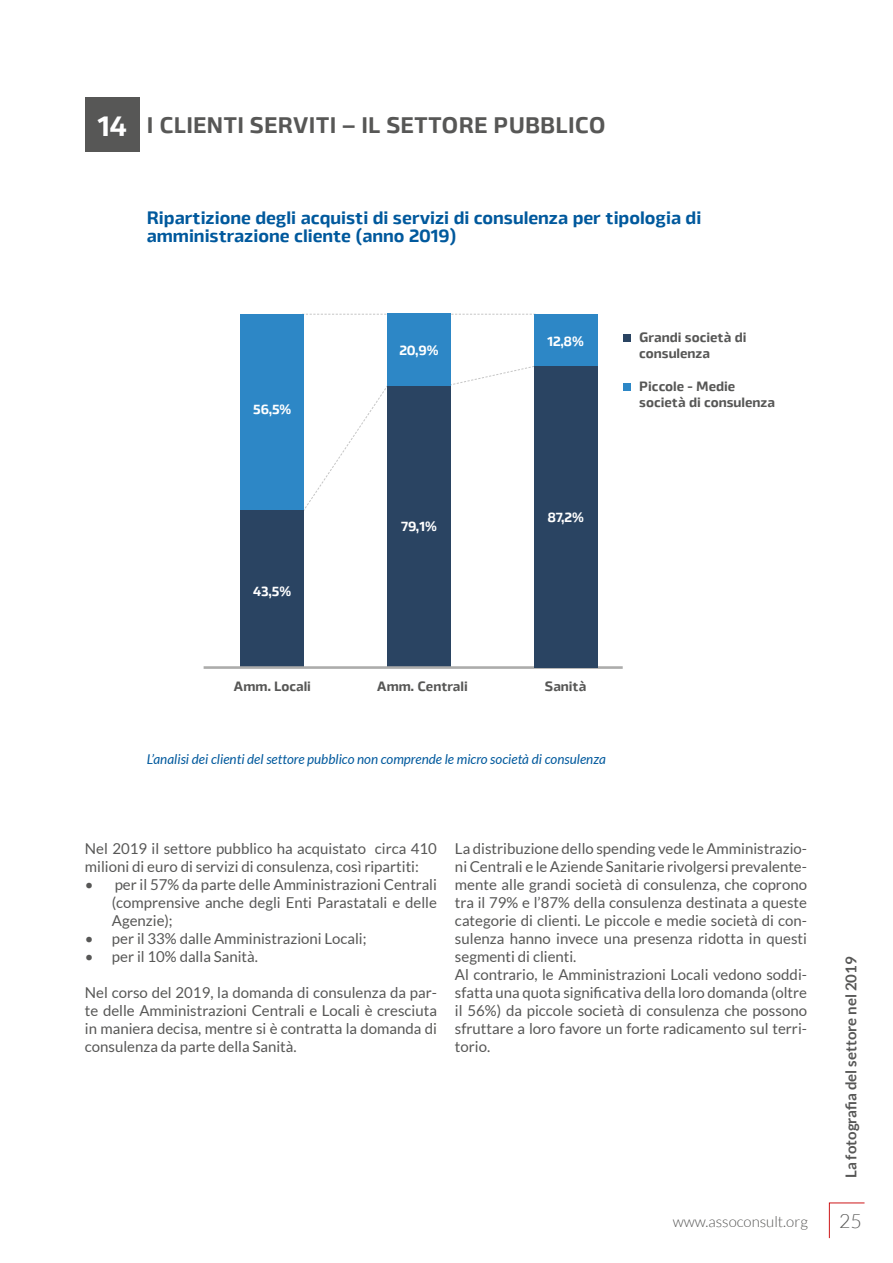
<style>
.page{position:relative;width:893px;height:1263px;background:#fff}
.page>*{position:absolute;margin:0;border:0;box-sizing:border-box;transform-origin:0 0}
.t1{font:700 22.5px "Byker";letter-spacing:.01em;color:#575756}
.t2{font:300 19.5px "Lato";color:#575756}
.t3{font:700 18px/18px "Byker";color:#00599d}
.t4{font:15px/18px "Lato";color:#575756}
.t5{font:700 15px "Lato";color:#575756}
.t6{font:300 15px "Lato";color:#575756}
.t7{font:700 13.5px/16.2px "Byker";color:#575756}
.t8{font:italic 13.5px "Lato";color:#00599d}
.t9{font:700 13.5px "Byker";color:#fff}
.s1{font-size:28.5px;color:#fff}
</style>
<div class="page">
<svg style="left:304px;top:314px;width:230px;height:1px"></svg>
<svg style="left:304px;top:386px;width:83px;height:125px"></svg>
<svg style="left:451px;top:366px;width:83px;height:19px"></svg>
<div style="left:623px;top:334px;width:7px;height:8px;background:#2a4462"></div>
<div style="left:623px;top:383px;width:7px;height:8px;background:#2d87c6"></div>
<div style="left:85px;top:98px;width:54px;height:54px;background:#575756"></div>
<div style="left:240px;top:314px;width:64px;height:198px;background:#2d87c6"></div>
<div style="left:240px;top:510px;width:64px;height:157px;background:#2a4462"></div>
<div style="left:387px;top:314px;width:64px;height:75px;background:#2d87c6"></div>
<div style="left:387px;top:386px;width:64px;height:281px;background:#2a4462"></div>
<hr style="left:204px;top:666px;width:419px;height:3px;background:#acacab">
<div style="left:534px;top:314px;width:63px;height:58px;background:#2d87c6"></div>
<div style="left:534px;top:366px;width:63px;height:301px;background:#2a4462"></div>
<svg style="left:829px;top:1202px;width:36px;height:37px"></svg>
<h1 class="t1" style="left:97px;top:107px;width:510px"><span class="s1">14</span> I CLIENTI SERVITI – IL SETTORE PUBBLICO</h1>
<p class="t3" style="left:147px;top:207px;width:556px">Ripartizione degli acquisti di servizi di consulenza per tipologia di amministrazione cliente (anno 2019)</p>
<p class="t9" style="left:253px;top:398px;width:40px">56,5%</p>
<p class="t9" style="left:399px;top:339px;width:41px">20,9%</p>
<p class="t9" style="left:547px;top:330px;width:38px">12,8%</p>
<p class="t7" style="left:639px;top:328px;width:109px">Grandi società di consulenza</p>
<p class="t7" style="left:639px;top:377px;width:137px">Piccole - Medie società di consulenza</p>
<p class="t9" style="left:253px;top:580px;width:40px">43,5%</p>
<p class="t7" style="left:234px;top:677px;width:79px">Amm. Locali</p>
<p class="t9" style="left:401px;top:515px;width:37px">79,1%</p>
<p class="t7" style="left:377px;top:677px;width:92px">Amm. Centrali</p>
<p class="t9" style="left:547px;top:506px;width:38px">87,2%</p>
<p class="t7" style="left:545px;top:677px;width:43px">Sanità</p>
<p class="t8" style="left:147px;top:751px;width:461px">L’analisi dei clienti del settore pubblico non comprende le micro società di consulenza</p>
<p class="t4" style="left:85px;top:839px;width:354px">Nel 2019 il settore pubblico ha acquistato circa 410 milioni di euro di servizi di consulenza, così ripartiti:</p>
<p class="t4" style="left:112px;top:875px;width:327px;text-align:justify;text-indent:-27px">• per il 57% da parte delle Amministrazioni Centrali (comprensive anche degli Enti Parastatali e delle Agenzie);</p>
<p class="t4" style="left:85px;top:929px;width:283px">• per il 33% dalle Amministrazioni Locali;</p>
<p class="t4" style="left:85px;top:947px;width:173px">• per il 10% dalla Sanità.</p>
<p class="t4" style="left:85px;top:983px;width:354px;text-align:justify">Nel corso del 2019, la domanda di consulenza da par&shy;te delle Amministrazioni Centrali e Locali è cresciuta in maniera decisa, mentre si è contratta la domanda di consulenza da parte della Sanità.</p>
<p class="t4" style="left:455px;top:839px;width:354px">La distribuzione dello spending vede le Amministrazio&shy;ni Centrali e le Aziende Sanitarie rivolgersi prevalente&shy;mente alle grandi società di consulenza, che coprono tra il 79% e l’87% della consulenza destinata a queste categorie di clienti. Le piccole e medie società di con&shy;sulenza hanno invece una presenza ridotta in questi segmenti di clienti.<br>Al contrario, le Amministrazioni Locali vedono soddi&shy;sfatta una quota significativa della loro domanda (oltre il 56%) da piccole società di consulenza che possono sfruttare a loro favore un forte radicamento sul terri&shy;torio.</p>
<p class="t6" style="left:673px;top:1213px;width:137px">www.assoconsult.org</p>
<p class="t5" style="left:842px;top:1178px;width:223px;rotate:-90deg">La fotografia del settore nel 2019</p>
<h2 class="t2" style="left:839px;top:1211px;width:24px">25</h2>
</div>
